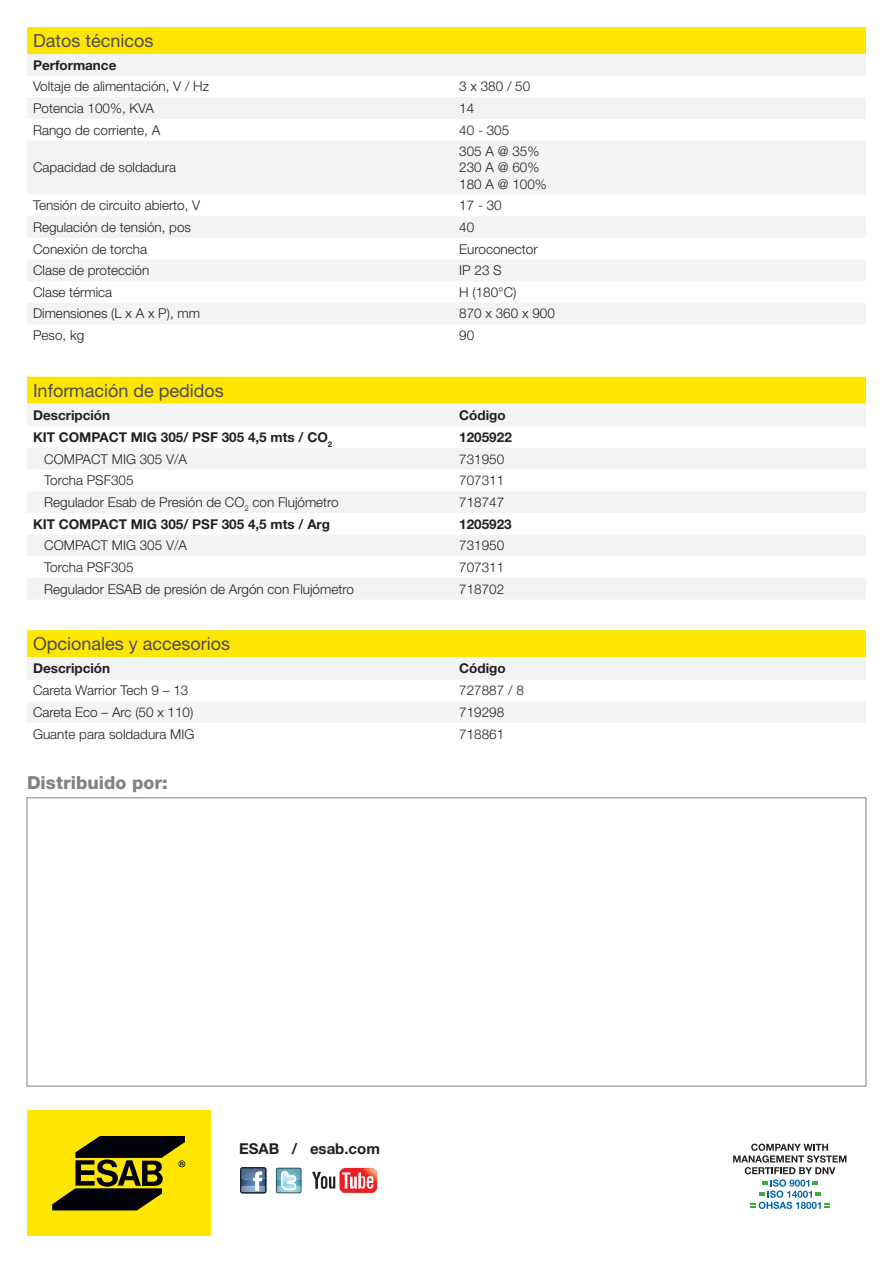
<style>
.page{position:relative;width:893px;height:1263px;background:#fff}
.page>*{position:absolute;margin:0;border:0;box-sizing:border-box;transform-origin:0 0}
.t1{font:18px "Helvetica Neue LT Std";color:#4b4c4d}
.t2{font:800 18px "Helvetica Neue LT Std";color:#808285}
.t3{font:700 15px "Helvetica Neue LT Std";color:#231f20}
.t4{font:300 13.5px/16.2px "Helvetica Neue LT Std";color:#231f20}
.t5{font:700 13.5px "Helvetica Neue LT Std";color:#231f20}
</style>
<div class="page">
<div style="left:27px;top:27px;width:839px;height:27px;background:#ffe601"></div>
<svg style="left:27px;top:54px;width:839px;height:270px;fill:#f2f3f4"></svg>
<div style="left:27px;top:630px;width:839px;height:27px;background:#ffe601"></div>
<svg style="left:27px;top:657px;width:839px;height:66px;fill:#f2f3f4"></svg>
<div style="left:27px;top:377px;width:839px;height:27px;background:#ffe601"></div>
<svg style="left:27px;top:404px;width:839px;height:195px;fill:#f2f3f4"></svg>
<div style="left:27px;top:1110px;width:184px;height:126px;background:#ffe601"></div>
<svg style="left:52px;top:1136px;width:133px;height:74px"></svg>
<div style="left:339px;top:1168px;width:38px;height:25px;background:#ee1d23;border-radius:6px"></div>
<svg style="left:342px;top:1168px;width:35px;height:25px"></svg>
<svg style="left:240px;top:1167px;width:95px;height:26px"></svg>
<svg style="left:733px;top:1143px;width:113px;height:66px"></svg>
<h1 class="t1" style="left:33px;top:30px;width:122px">Datos técnicos</h1>
<p class="t5" style="left:33px;top:56px;width:85px">Performance</p>
<p class="t4" style="left:33px;top:78px;width:178px">Voltaje de alimentación, V / Hz</p>
<p class="t4" style="left:459px;top:78px;width:73px">3 x 380 / 50</p>
<p class="t4" style="left:33px;top:100px;width:123px">Potencia 100%, KVA</p>
<p class="t4" style="left:459px;top:100px;width:17px">14</p>
<p class="t4" style="left:33px;top:121px;width:129px">Rango de corriente, A</p>
<p class="t4" style="left:459px;top:121px;width:52px">40 - 305</p>
<p class="t4" style="left:33px;top:159px;width:145px">Capacidad de soldadura</p>
<p class="t4" style="left:459px;top:143px;width:89px">305 A @ 35%<br>230 A @ 60%<br>180 A @ 100%</p>
<p class="t4" style="left:33px;top:197px;width:169px">Tensión de circuito abierto, V</p>
<p class="t4" style="left:459px;top:197px;width:44px">17 - 30</p>
<p class="t4" style="left:33px;top:219px;width:160px">Regulación de tensión, pos</p>
<p class="t4" style="left:459px;top:219px;width:17px">40</p>
<p class="t4" style="left:33px;top:240px;width:116px">Conexión de torcha</p>
<p class="t4" style="left:459px;top:240px;width:80px">Euroconector</p>
<p class="t4" style="left:33px;top:262px;width:118px">Clase de protección</p>
<p class="t4" style="left:459px;top:262px;width:44px">IP 23 S</p>
<p class="t4" style="left:33px;top:284px;width:81px">Clase térmica</p>
<p class="t4" style="left:459px;top:284px;width:59px">H (180°C)</p>
<p class="t4" style="left:33px;top:305px;width:169px">Dimensiones (L x A x P), mm</p>
<p class="t4" style="left:459px;top:305px;width:97px">870 x 360 x 900</p>
<p class="t4" style="left:33px;top:327px;width:53px">Peso, kg</p>
<p class="t4" style="left:459px;top:327px;width:17px">90</p>
<h1 class="t1" style="left:33px;top:379px;width:192px">Información de pedidos</h1>
<p class="t5" style="left:33px;top:407px;width:79px">Descripción</p>
<p class="t5" style="left:459px;top:407px;width:48px">Código</p>
<p class="t5" style="left:33px;top:429px;width:301px">KIT COMPACT MIG 305/ PSF 305 4,5 mts / CO<sub>2</sub></p>
<p class="t5" style="left:459px;top:429px;width:54px">1205922</p>
<p class="t4" style="left:44px;top:450px;width:144px">COMPACT MIG 305 V/A</p>
<p class="t4" style="left:459px;top:450px;width:47px">731950</p>
<p class="t4" style="left:44px;top:472px;width:91px">Torcha PSF305</p>
<p class="t4" style="left:459px;top:472px;width:47px">707311</p>
<p class="t4" style="left:44px;top:494px;width:296px">Regulador Esab de Presión de CO<sub>2</sub> con Flujómetro</p>
<p class="t4" style="left:459px;top:494px;width:47px">718747</p>
<p class="t5" style="left:33px;top:515px;width:299px">KIT COMPACT MIG 305/ PSF 305 4,5 mts / Arg</p>
<p class="t5" style="left:459px;top:515px;width:54px">1205923</p>
<p class="t4" style="left:44px;top:537px;width:144px">COMPACT MIG 305 V/A</p>
<p class="t4" style="left:459px;top:537px;width:47px">731950</p>
<p class="t4" style="left:44px;top:559px;width:91px">Torcha PSF305</p>
<p class="t4" style="left:459px;top:559px;width:47px">707311</p>
<p class="t4" style="left:44px;top:580px;width:311px">Regulador ESAB de presión de Argón con Flujómetro</p>
<p class="t4" style="left:459px;top:580px;width:47px">718702</p>
<h1 class="t1" style="left:33px;top:633px;width:199px">Opcionales y accesorios</h1>
<p class="t5" style="left:33px;top:660px;width:79px">Descripción</p>
<p class="t5" style="left:459px;top:660px;width:48px">Código</p>
<p class="t4" style="left:33px;top:682px;width:157px">Careta Warrior Tech 9 – 13</p>
<p class="t4" style="left:459px;top:682px;width:66px">727887 / 8</p>
<p class="t4" style="left:33px;top:704px;width:162px">Careta Eco – Arc (50 x 110)</p>
<p class="t4" style="left:459px;top:704px;width:47px">719298</p>
<p class="t4" style="left:33px;top:725px;width:163px">Guante para soldadura MIG</p>
<p class="t4" style="left:459px;top:725px;width:47px">718861</p>
<h1 class="t2" style="left:27px;top:772px;width:142px">Distribuido por:</h1>
<p class="t3" style="left:239px;top:1139px;width:142px">ESAB / esab.com</p>
</div>
